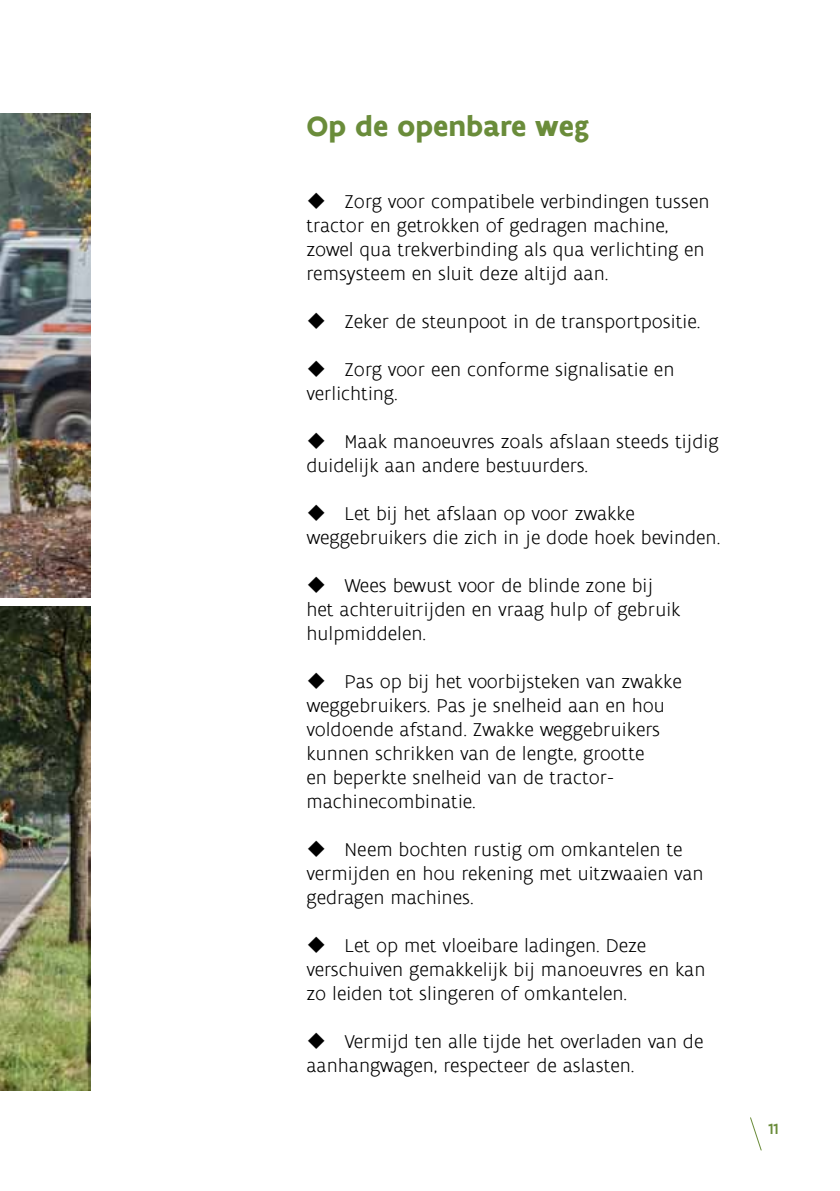
<style>
.page{position:relative;width:840px;height:1191px;background:#fff}
.page>*{position:absolute;margin:0;border:0;box-sizing:border-box;transform-origin:0 0}
.t1{font:700 30px "Flanders Art Sans";color:#6a8c3a}
.t2{font:300 20px/24px "Flanders Art Sans";color:#000}
.t3{font:500 16px "Flanders Art Sans";color:#6a8c3a}
</style>
<div class="page">
<svg style="left:750px;top:1117px;width:12px;height:34px"></svg>
<img style="left:0;top:607px;width:91px;height:483px">
<img style="left:0;top:113px;width:91px;height:484px">
<h1 class="t1" style="left:306px;top:107px;width:284px">Op de openbare weg</h1>
<p class="t2" style="left:306px;top:190px;width:404px">◆ Zorg voor compatibele verbindingen tussen tractor en getrokken of gedragen machine, zowel qua trekverbinding als qua verlichting en remsysteem en sluit deze altijd aan.</p>
<p class="t2" style="left:306px;top:310px;width:395px">◆ Zeker de steunpoot in de transportpositie.</p>
<p class="t2" style="left:306px;top:358px;width:369px">◆ Zorg voor een conforme signalisatie en verlichting.</p>
<p class="t2" style="left:306px;top:430px;width:413px">◆ Maak manoeuvres zoals afslaan steeds tijdig duidelijk aan andere bestuurders.</p>
<p class="t2" style="left:306px;top:502px;width:415px">◆ Let bij het afslaan op voor zwakke weggebruikers die zich in je dode hoek bevinden.</p>
<p class="t2" style="left:306px;top:574px;width:375px">◆ Wees bewust voor de blinde zone bij het achteruitrijden en vraag hulp of gebruik hulpmiddelen.</p>
<p class="t2" style="left:306px;top:670px;width:376px">◆ Pas op bij het voorbijsteken van zwakke weggebruikers. Pas je snelheid aan en hou voldoende afstand. Zwakke weggebruikers kunnen schrikken van de lengte, grootte<br>en beperkte snelheid van de tractor&shy;machinecombinatie.</p>
<p class="t2" style="left:306px;top:838px;width:398px">◆ Neem bochten rustig om omkantelen te vermijden en hou rekening met uitzwaaien van gedragen machines.</p>
<p class="t2" style="left:306px;top:934px;width:400px">◆ Let op met vloeibare ladingen. Deze verschuiven gemakkelijk bij manoeuvres en kan zo leiden tot slingeren of omkantelen.</p>
<p class="t2" style="left:306px;top:1030px;width:398px">◆ Vermijd ten alle tijde het overladen van de aanhangwagen, respecteer de aslasten.</p>
<p class="t3" style="left:768px;top:1118px;width:11px">11</p>
</div>
